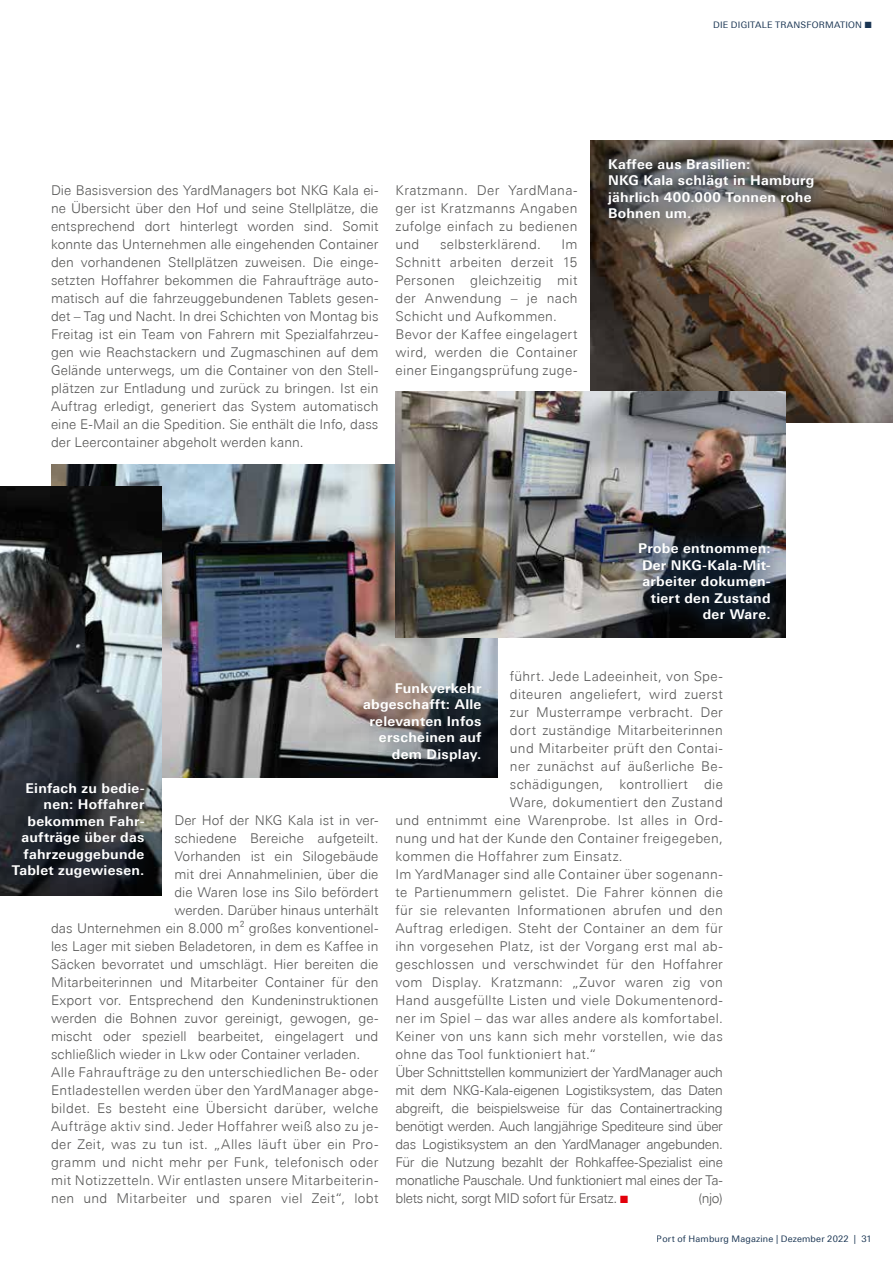
<style>
.page{position:relative;width:893px;height:1263px;background:#fff}
.page>*{position:absolute;margin:0;border:0;box-sizing:border-box;transform-origin:0 0}
.t1{font:300 13.5px/18px "Univers Next Pro";letter-spacing:.02em;color:#565655;text-align:justify}
.t2{font:300 13.5px "Univers Next Pro";letter-spacing:-.025em;color:#565655}
.t3{font:700 13.5px/16.5px "Univers Next Pro";letter-spacing:.02em;color:#fff;text-align:right}
.t4{font:300 13.5px "Univers Next Pro";letter-spacing:-.03em;color:#565655}
.t5{font:300 13.5px "Univers Next Pro";color:#565655}
.t6{font:9px "Univers Next Pro";letter-spacing:.02em;color:#1a3553}
.s1{color:#e3000b}
</style>
<div class="page">
<img style="left:51px;top:464px;width:446px;height:313px">
<img style="left:0;top:486px;width:162px;height:278px">
<img style="left:590px;top:140px;width:303px;height:283px">
<img style="left:395px;top:391px;width:390px;height:247px">
<div style="left:589px;top:140px;width:244px;height:98px;background:#1a3553;opacity:.75"></div>
<div style="left:0;top:764px;width:162px;height:132px;background:#1a3553;opacity:.75"></div>
<div style="left:345px;top:664px;width:155px;height:114px;background:#1a3553;opacity:.75"></div>
<div style="left:620px;top:525px;width:169px;height:114px;background:#1a3553;opacity:.75"></div>
<p class="t6" style="left:713px;top:20px;width:160px">DIE DIGITALE TRANSFORMATION ■</p>
<p class="t1" style="left:51px;top:181px;width:329px">Die Basisversion des YardManagers bot NKG Kala ei&shy;ne Übersicht über den Hof und seine Stellplätze, die entsprechend dort hinterlegt worden sind. Somit konnte das Unternehmen alle eingehenden Container den vorhandenen Stellplätzen zuweisen. Die einge&shy;setzten Hoffahrer bekommen die Fahraufträge auto&shy;matisch auf die fahrzeuggebundenen Tablets gesen&shy;det – Tag und Nacht. In drei Schichten von Montag bis Freitag ist ein Team von Fahrern mit Spezialfahrzeu&shy;gen wie Reachstackern und Zugmaschinen auf dem Gelände unterwegs, um die Container von den Stell&shy;plätzen zur Entladung und zurück zu bringen. Ist ein Auftrag erledigt, generiert das System automatisch eine E-Mail an die Spedition. Sie enthält die Info, dass der Leercontainer abgeholt werden kann.</p>
<p class="t1" style="left:395px;top:181px;width:184px">Kratzmann. Der YardMana&shy;ger ist Kratzmanns Angaben zufolge einfach zu bedienen und</p>
<p class="t1" style="left:395px;top:235px;width:184px;text-align:left;text-indent:166px">Im<br>Schnitt arbeiten derzeit 15<br>Personen gleichzeitig mit der Anwendung – je nach<br>Schicht und Aufkommen.<br>Bevor der Kaffee eingelagert wird, werden die Container einer Eingangsprüfung zuge-</p>
<p class="t1" style="left:440px;top:235px;width:102px">selbsterklärend.</p>
<p class="t3" style="left:608px;top:156px;width:208px;text-align:left">Kaffee aus Brasilien:<br>NKG Kala schlägt in Hamburg jährlich 400.000 Tonnen rohe<br>Bohnen um.</p>
<p class="t3" style="left:638px;top:540px;width:134px">Probe entnommen:<br>Der NKG-Kala-Mit&shy;arbeiter dokumen&shy;tiert den Zustand der Ware.</p>
<p class="t1" style="left:510px;top:667px;width:214px">führt. Jede Ladeeinheit, von Spe-</p>
<p class="t1" style="left:510px;top:685px;width:214px">diteuren angeliefert, wird zuerst</p>
<p class="t1" style="left:510px;top:703px;width:214px">zur Musterrampe verbracht. Der</p>
<p class="t1" style="left:510px;top:721px;width:214px">dort zuständige Mitarbeiterinnen</p>
<p class="t1" style="left:510px;top:739px;width:214px">und Mitarbeiter prüft den Contai-</p>
<p class="t1" style="left:510px;top:757px;width:214px">ner zunächst auf äußerliche Be-</p>
<p class="t1" style="left:510px;top:775px;width:214px">schädigungen, kontrolliert die</p>
<p class="t1" style="left:510px;top:793px;width:214px">Ware, dokumentiert den Zustand</p>
<p class="t1" style="left:395px;top:811px;width:329px">und entnimmt eine Warenprobe. Ist alles in Ord-</p>
<p class="t1" style="left:395px;top:829px;width:329px">nung und hat der Kunde den Container freigegeben,</p>
<p class="t1" style="left:395px;top:847px;width:229px">kommen die Hoffahrer zum Einsatz.</p>
<p class="t1" style="left:395px;top:865px;width:329px">Im YardManager sind alle Container über sogenann-</p>
<p class="t1" style="left:395px;top:883px;width:329px">te Partienummern gelistet. Die Fahrer können die</p>
<p class="t1" style="left:395px;top:901px;width:329px">für sie relevanten Informationen abrufen und den</p>
<p class="t1" style="left:395px;top:919px;width:329px">Auftrag erledigen. Steht der Container an dem für</p>
<p class="t1" style="left:395px;top:937px;width:329px">ihn vorgesehen Platz, ist der Vorgang erst mal ab-</p>
<p class="t1" style="left:395px;top:955px;width:329px">geschlossen und verschwindet für den Hoffahrer</p>
<p class="t1" style="left:395px;top:973px;width:329px">vom Display. Kratzmann: „Zuvor waren zig von</p>
<p class="t1" style="left:395px;top:991px;width:329px">Hand ausgefüllte Listen und viele Dokumentenord-</p>
<p class="t1" style="left:395px;top:1009px;width:329px">ner im Spiel – das war alles andere als komfortabel.</p>
<p class="t1" style="left:395px;top:1027px;width:329px">Keiner von uns kann sich mehr vorstellen, wie das</p>
<p class="t1" style="left:395px;top:1045px;width:202px">ohne das Tool funktioniert hat.“</p>
<p class="t2" style="left:395px;top:1064px;width:329px">Über Schnittstellen kommuniziert der YardManager auch</p>
<p class="t2" style="left:395px;top:1082px;width:329px">mit dem NKG-Kala-eigenen Logistiksystem, das Daten</p>
<p class="t2" style="left:395px;top:1100px;width:329px">abgreift, die beispielsweise für das Containertracking</p>
<p class="t2" style="left:395px;top:1118px;width:329px">benötigt werden. Auch langjährige Spediteure sind über</p>
<p class="t2" style="left:395px;top:1136px;width:329px">das Logistiksystem an den YardManager angebunden.</p>
<p class="t4" style="left:395px;top:1154px;width:329px">Für die Nutzung bezahlt der Rohkaffee-Spezialist eine</p>
<p class="t2" style="left:395px;top:1172px;width:329px">monatliche Pauschale. Und funktioniert mal eines der Ta-</p>
<p class="t2" style="left:395px;top:1190px;width:234px">blets nicht, sorgt MID sofort für Ersatz. <span class="s1">■</span></p>
<p class="t1" style="left:698px;top:1189px;width:26px">(njo)</p>
<p class="t3" style="left:363px;top:679px;width:120px">Funkverkehr abgeschafft: Alle relevanten Infos erscheinen auf dem Display.</p>
<p class="t3" style="left:12px;top:779px;width:134px">Einfach zu bedie&shy;nen: Hoffahrer bekommen Fahr&shy;aufträge über das fahrzeuggebunde<br>Tablet zugewiesen.</p>
<p class="t1" style="left:174px;top:811px;width:206px">Der Hof der NKG Kala ist in ver-</p>
<p class="t1" style="left:174px;top:829px;width:206px">schiedene Bereiche aufgeteilt.</p>
<p class="t1" style="left:174px;top:847px;width:206px">Vorhanden ist ein Silogebäude</p>
<p class="t1" style="left:174px;top:865px;width:206px">mit drei Annahmelinien, über die</p>
<p class="t1" style="left:174px;top:883px;width:206px">die Waren lose ins Silo befördert</p>
<p class="t5" style="left:174px;top:902px;width:206px">werden. Darüber hinaus unterhält</p>
<p class="t1" style="left:51px;top:919px;width:329px">das Unternehmen ein 8.000 m² großes konventionel-</p>
<p class="t1" style="left:51px;top:937px;width:329px">les Lager mit sieben Beladetoren, in dem es Kaffee in</p>
<p class="t1" style="left:51px;top:955px;width:329px">Säcken bevorratet und umschlägt. Hier bereiten die</p>
<p class="t1" style="left:51px;top:973px;width:329px">Mitarbeiterinnen und Mitarbeiter Container für den</p>
<p class="t1" style="left:51px;top:991px;width:329px">Export vor. Entsprechend den Kundeninstruktionen</p>
<p class="t1" style="left:51px;top:1009px;width:329px">werden die Bohnen zuvor gereinigt, gewogen, ge-</p>
<p class="t1" style="left:51px;top:1027px;width:329px">mischt oder speziell bearbeitet, eingelagert und</p>
<p class="t1" style="left:51px;top:1045px;width:311px">schließlich wieder in Lkw oder Container verladen.</p>
<p class="t1" style="left:51px;top:1063px;width:329px">Alle Fahraufträge zu den unterschiedlichen Be- oder</p>
<p class="t1" style="left:51px;top:1081px;width:329px">Entladestellen werden über den YardManager abge-</p>
<p class="t1" style="left:51px;top:1099px;width:329px">bildet. Es besteht eine Übersicht darüber, welche</p>
<p class="t1" style="left:51px;top:1117px;width:329px">Aufträge aktiv sind. Jeder Hoffahrer weiß also zu je-</p>
<p class="t1" style="left:51px;top:1135px;width:329px">der Zeit, was zu tun ist. „Alles läuft über ein Pro-</p>
<p class="t1" style="left:51px;top:1153px;width:329px">gramm und nicht mehr per Funk, telefonisch oder</p>
<p class="t1" style="left:51px;top:1171px;width:329px">mit Notizzetteln. Wir entlasten unsere Mitarbeiterin-</p>
<p class="t1" style="left:51px;top:1189px;width:329px">nen und Mitarbeiter und sparen viel Zeit“, lobt</p>
<p class="t6" style="left:657px;top:1233px;width:216px">Port of Hamburg Magazine | Dezember 2022 | 31</p>
</div>
